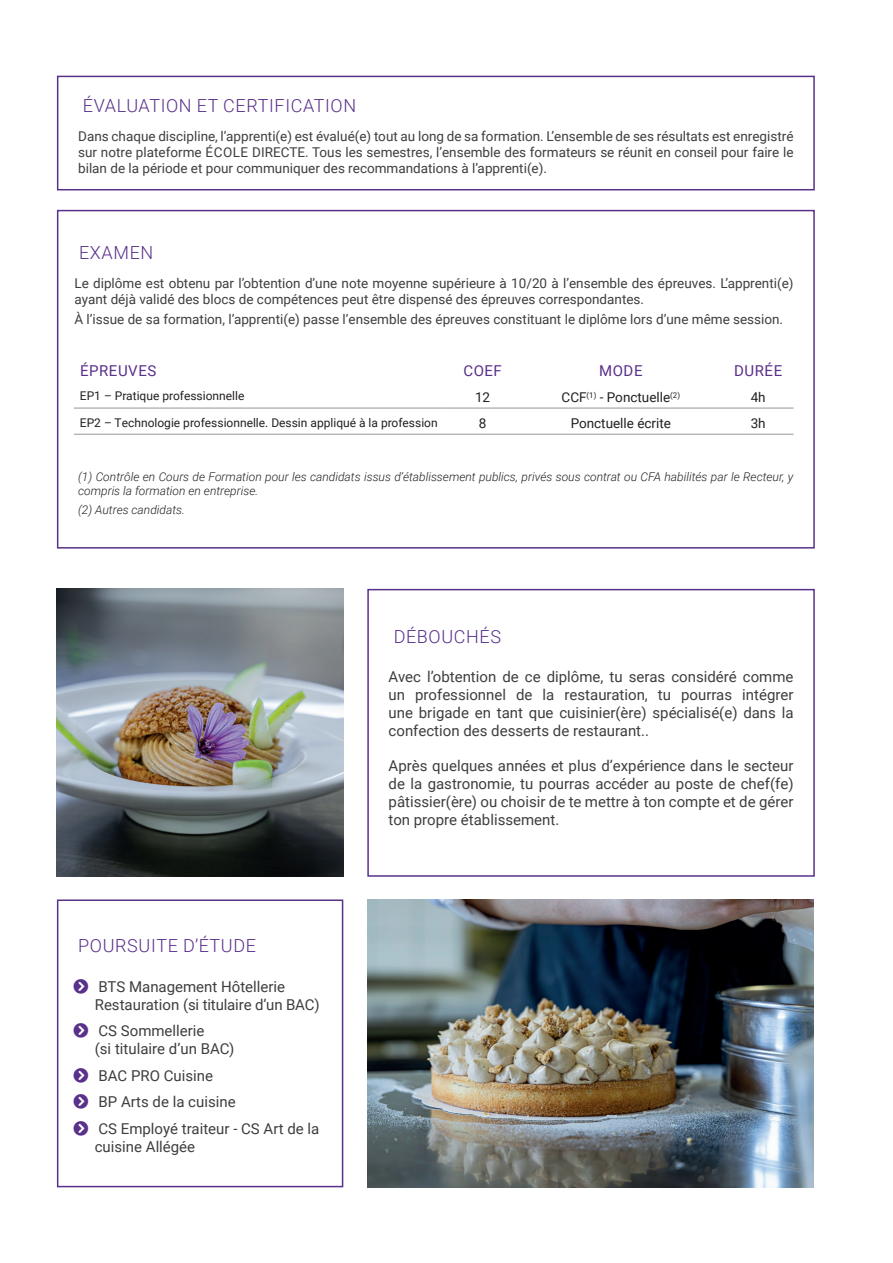
<style>
.page{position:relative;width:893px;height:1263px;background:#fff}
.page>*{position:absolute;margin:0;border:0;box-sizing:border-box;transform-origin:0 0}
.t1{font:300 18px "Roboto";letter-spacing:.035em;color:#59308a}
.t2{font:15px/18px "Roboto";color:#3e3e3f}
.t3{font:15px "Roboto";letter-spacing:.035em;color:#59308a}
.t4{font:13.5px/16.2px "Roboto";color:#3e3e3f;text-align:justify}
.t5{font:13.5px "Roboto";color:#231f20}
.t6{font:italic 300 12px/14.4px "Roboto";color:#231f20}
.t7{font:12px "Roboto";color:#231f20}
</style>
<div class="page">
<div style="left:57px;top:899px;width:286px;height:288px;background:#fff;border:2px solid #59308a"></div>
<div style="left:367px;top:589px;width:448px;height:288px;background:#fff;border:2px solid #59308a"></div>
<div style="left:57px;top:76px;width:758px;height:114px;background:#fff;border:2px solid #59308a"></div>
<div style="left:57px;top:210px;width:758px;height:339px;background:#fff;border:2px solid #59308a"></div>
<hr style="left:74px;top:408px;width:372px;height:1px;background:#939598">
<hr style="left:446px;top:408px;width:73px;height:1px;background:#939598">
<hr style="left:519px;top:408px;width:204px;height:1px;background:#939598">
<hr style="left:723px;top:408px;width:70px;height:1px;background:#939598">
<hr style="left:74px;top:434px;width:372px;height:1px;background:#939598">
<hr style="left:446px;top:434px;width:73px;height:1px;background:#939598">
<hr style="left:519px;top:434px;width:204px;height:1px;background:#939598">
<hr style="left:723px;top:434px;width:70px;height:1px;background:#939598">
<img style="left:367px;top:899px;width:447px;height:288px">
<img style="left:57px;top:588px;width:286px;height:289px">
<h1 class="t1" style="left:83px;top:93px;width:275px">ÉVALUATION ET CERTIFICATION</h1>
<p class="t4" style="left:78px;top:127px;width:717px">Dans chaque discipline, l’apprenti(e) est évalué(e) tout au long de sa formation. L’ensemble de ses résultats est enregistré sur notre plateforme ÉCOLE DIRECTE. Tous les semestres, l’ensemble des formateurs se réunit en conseil pour faire le bilan de la période et pour communiquer des recommandations à l’apprenti(e).</p>
<h1 class="t1" style="left:79px;top:240px;width:76px">EXAMEN</h1>
<p class="t4" style="left:74px;top:274px;width:721px">Le diplôme est obtenu par l’obtention d’une note moyenne supérieure à 10/20 à l’ensemble des épreuves. L’apprenti(e) ayant déjà validé des blocs de compétences peut être dispensé des épreuves correspondantes.</p>
<p class="t4" style="left:74px;top:311px;width:710px">À l’issue de sa formation, l’apprenti(e) passe l’ensemble des épreuves constituant le diplôme lors d’une même session.</p>
<p class="t3" style="left:80px;top:360px;width:78px">ÉPREUVES</p>
<p class="t3" style="left:463px;top:360px;width:40px">COEF</p>
<p class="t3" style="left:599px;top:360px;width:45px">MODE</p>
<p class="t3" style="left:734px;top:360px;width:49px">DURÉE</p>
<p class="t7" style="left:80px;top:388px;width:166px">EP1 – Pratique professionnelle</p>
<p class="t5" style="left:475px;top:388px;width:17px">12</p>
<p class="t5" style="left:562px;top:388px;width:120px">CCF<sup>(1)</sup> - Ponctuelle<sup>(2)</sup></p>
<p class="t5" style="left:751px;top:388px;width:17px">4h</p>
<p class="t7" style="left:80px;top:414px;width:359px">EP2 – Technologie professionnelle. Dessin appliqué à la profession</p>
<p class="t5" style="left:479px;top:414px;width:9px">8</p>
<p class="t5" style="left:571px;top:414px;width:102px">Ponctuelle écrite</p>
<p class="t5" style="left:751px;top:414px;width:17px">3h</p>
<p class="t6" style="left:78px;top:469px;width:717px">(1) Contrôle en Cours de Formation pour les candidats issus d’établissement publics, privés sous contrat ou CFA habilités par le Recteur, y compris la formation en entreprise.</p>
<p class="t6" style="left:78px;top:502px;width:108px">(2) Autres candidats.</p>
<h1 class="t1" style="left:78px;top:933px;width:179px">POURSUITE D’ÉTUDE</h1>
<p class="t2" style="left:95px;top:977px;width:226px">BTS Management Hôtellerie<br>Restauration (si titulaire d’un BAC)</p>
<p class="t2" style="left:95px;top:1021px;width:141px">CS Sommellerie<br>(si titulaire d’un BAC)</p>
<p class="t2" style="left:99px;top:1062px;width:222px;line-height:26.5px">BAC PRO Cuisine<br>BP Arts de la cuisine<br>CS Employé traiteur - CS Art de la</p>
<p class="t2" style="left:95px;top:1137px;width:102px">cuisine Allégée</p>
<h1 class="t1" style="left:394px;top:624px;width:109px">DÉBOUCHÉS</h1>
<p class="t2" style="left:389px;top:667px;width:406px;text-align:justify">Avec l’obtention de ce diplôme, tu seras considéré comme un professionnel de la restauration, tu pourras intégrer une brigade en tant que cuisinier(ère) spécialisé(e) dans la confection des desserts de restaurant..</p>
<p class="t2" style="left:389px;top:756px;width:406px;text-align:justify">Après quelques années et plus d’expérience dans le secteur de la gastronomie, tu pourras accéder au poste de chef(fe) pâtissier(ère) ou choisir de te mettre à ton compte et de gérer ton propre établissement.</p>
</div>
